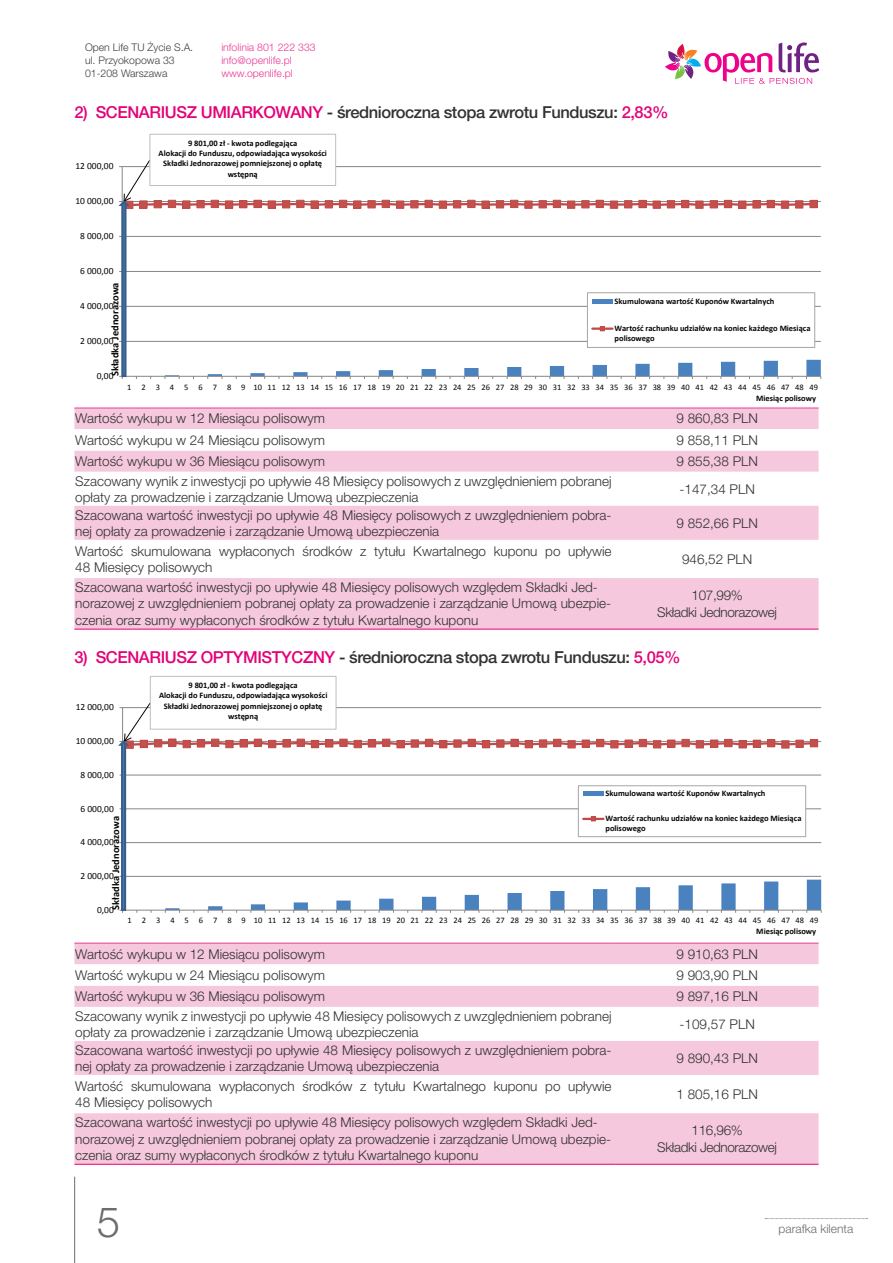
<style>
.page{position:relative;width:893px;height:1263px;background:#fff}
.page>*{position:absolute;margin:0;border:0;box-sizing:border-box;transform-origin:0 0}
.t1{font:300 42px "Helvetica Neue LT Pro";color:#6c6d70}
.t2{font:500 16.5px "Helvetica Neue LT Pro";letter-spacing:-.025em;color:#313232}
.t3{font:300 13.5px/16.2px "Helvetica Neue LT Pro";color:#313232}
.t4{font:300 13.5px/16.2px "Helvetica Neue LT Pro";letter-spacing:-.025em;color:#313232;text-align:center}
.t5{font:300 12px "Helvetica Neue LT Pro";color:#6c6d70}
.t6{font:300 10.5px/12.6px "Helvetica Neue LT Pro";color:#3e3e3f}
.t7{font:300 10.5px/12.6px "Helvetica Neue LT Pro";color:#ed3896}
.t8{font:700 10.5px "Calibri";color:#040503}
.t9{font:9.45px "Calibri";color:#040503}
.t10{font:700 8.4px/10.4px "Calibri";color:#040503}
.t11{font:8.4px "Calibri";color:#040503}
.s1{color:#e40278}
</style>
<div class="page">
<svg style="left:665px;top:42px;width:154px;height:42px"></svg>
<svg style="left:765px;top:1218px;width:103px;height:1px"></svg>
<hr style="left:74px;top:1177px;width:1px;height:86px;background:#6c6d70">
<div style="left:74px;top:409px;width:745px;height:63px;background:#f6c8dd"></div>
<svg style="left:74px;top:429px;width:745px;height:21px"></svg>
<svg style="left:75px;top:505px;width:743px;height:1px"></svg>
<svg style="left:74px;top:506px;width:745px;height:123px;fill:#f6c8dd"></svg>
<hr style="left:74px;top:408px;width:542px;height:1px;background:#e63e97">
<hr style="left:616px;top:408px;width:203px;height:1px;background:#e63e97">
<hr style="left:74px;top:629px;width:542px;height:1px;background:#e40278">
<hr style="left:616px;top:629px;width:203px;height:1px;background:#e40278">
<div style="left:74px;top:944px;width:745px;height:63px;background:#f6c8dd"></div>
<svg style="left:74px;top:964px;width:745px;height:22px"></svg>
<svg style="left:74px;top:1041px;width:745px;height:123px;fill:#f6c8dd"></svg>
<hr style="left:74px;top:943px;width:542px;height:1px;background:#e63e97">
<hr style="left:616px;top:943px;width:203px;height:1px;background:#e63e97">
<hr style="left:74px;top:1164px;width:542px;height:1px;background:#e40278">
<hr style="left:616px;top:1164px;width:203px;height:1px;background:#e40278">
<svg style="left:118px;top:159px;width:703px;height:220px"></svg>
<div style="left:150px;top:134px;width:186px;height:52px;background:#fff;border:1px solid #bfbebe"></div>
<svg style="left:118px;top:702px;width:704px;height:211px"></svg>
<div style="left:150px;top:676px;width:186px;height:53px;background:#fff;border:1px solid #bfbebe"></div>
<p class="t6" style="left:85px;top:41px;width:110px">Open Life TU Życie S.A. ul. Przyokopowa 33<br>01-208 Warszawa</p>
<p class="t7" style="left:221px;top:41px;width:96px">infolinia 801 222 333 info@openlife.pl www.openlife.pl</p>
<p class="t2" style="left:74px;top:102px;width:596px"><span class="s1">2) SCENARIUSZ UMIARKOWANY</span> - średnioroczna stopa zwrotu Funduszu: <span class="s1">2,83%</span></p>
<p class="t9" style="left:75px;top:160px;width:40px">12 000,00</p>
<p class="t9" style="left:75px;top:195px;width:40px">10 000,00</p>
<p class="t10" style="left:159px;top:138px;width:170px;text-align:center">9 801,00 zł - kwota podlegająca<br>Alokacji do Funduszu, odpowiadająca wysokości Składki Jednorazowej pomniejszonej o opłatę wstępną</p>
<p class="t9" style="left:80px;top:230px;width:35px">8 000,00</p>
<p class="t9" style="left:80px;top:265px;width:35px">6 000,00</p>
<p class="t8" style="left:108px;top:376px;width:95px;rotate:-90deg">Składka Jednorazowa</p>
<p class="t9" style="left:80px;top:300px;width:35px">4 000,00</p>
<p class="t9" style="left:80px;top:335px;width:35px">2 000,00</p>
<p class="t9" style="left:97px;top:370px;width:18px">0,00</p>
<p class="t10" style="left:615px;top:296px;width:161px">Skumulowana wartość Kuponów Kwartalnych</p>
<p class="t10" style="left:615px;top:323px;width:197px">Wartość rachunku udziałów na koniec każdego Miesiąca polisowego</p>
<p class="t11" style="left:127px;top:381px;width:692px">1 2 3 4 5 6 7 8 9 10111213141516171819202122232425262728293031323334353637383940414243444546474849</p>
<p class="t10" style="left:756px;top:393px;width:61px">Miesiąc polisowy</p>
<p class="t3" style="left:75px;top:410px;width:251px">Wartość wykupu w 12 Miesiącu polisowym</p>
<p class="t3" style="left:676px;top:410px;width:83px">9 860,83 PLN</p>
<p class="t3" style="left:75px;top:431px;width:251px">Wartość wykupu w 24 Miesiącu polisowym</p>
<p class="t3" style="left:676px;top:431px;width:83px">9 858,11 PLN</p>
<p class="t3" style="left:75px;top:453px;width:251px">Wartość wykupu w 36 Miesiącu polisowym</p>
<p class="t3" style="left:676px;top:453px;width:83px">9 855,38 PLN</p>
<p class="t3" style="left:75px;top:472px;width:538px">Szacowany wynik z inwestycji po upływie 48 Miesięcy polisowych z uwzględnieniem pobranej opłaty za prowadzenie i zarządzanie Umową ubezpieczenia</p>
<p class="t3" style="left:679px;top:480px;width:77px">-147,34 PLN</p>
<p class="t3" style="left:75px;top:506px;width:538px">Szacowana wartość inwestycji po upływie 48 Miesięcy polisowych z uwzględnieniem pobra&shy;nej opłaty za prowadzenie i zarządzanie Umową ubezpieczenia</p>
<p class="t3" style="left:676px;top:514px;width:83px">9 852,66 PLN</p>
<p class="t3" style="left:75px;top:542px;width:538px">Wartość skumulowana wypłaconych środków z tytułu Kwartalnego kuponu po upływie<br>48 Miesięcy polisowych</p>
<p class="t3" style="left:682px;top:551px;width:72px">946,52 PLN</p>
<p class="t3" style="left:75px;top:579px;width:537px">Szacowana wartość inwestycji po upływie 48 Miesięcy polisowych względem Składki Jed&shy;norazowej z uwzględnieniem pobranej opłaty za prowadzenie i zarządzanie Umową ubezpie&shy;czenia oraz sumy wypłaconych środków z tytułu Kwartalnego kuponu</p>
<p class="t4" style="left:657px;top:587px;width:121px">107,99%<br>Składki Jednorazowej</p>
<p class="t2" style="left:74px;top:647px;width:608px"><span class="s1">3) SCENARIUSZ OPTYMISTYCZNY</span> - średnioroczna stopa zwrotu Funduszu: <span class="s1">5,05%</span></p>
<p class="t9" style="left:76px;top:701px;width:40px">12 000,00</p>
<p class="t9" style="left:76px;top:735px;width:40px">10 000,00</p>
<p class="t10" style="left:159px;top:680px;width:170px;text-align:center">9 801,00 zł - kwota podlegająca<br>Alokacji do Funduszu, odpowiadająca wysokości Składki Jednorazowej pomniejszonej o opłatę wstępną</p>
<p class="t9" style="left:81px;top:769px;width:35px">8 000,00</p>
<p class="t9" style="left:81px;top:802px;width:35px">6 000,00</p>
<p class="t8" style="left:109px;top:910px;width:95px;rotate:-90deg">Składka Jednorazowa</p>
<p class="t9" style="left:81px;top:836px;width:35px">4 000,00</p>
<p class="t9" style="left:81px;top:870px;width:35px">2 000,00</p>
<p class="t9" style="left:97px;top:904px;width:18px">0,00</p>
<p class="t10" style="left:605px;top:788px;width:161px">Skumulowana wartość Kuponów Kwartalnych</p>
<p class="t10" style="left:605px;top:813px;width:197px">Wartość rachunku udziałów na koniec każdego Miesiąca polisowego</p>
<p class="t11" style="left:128px;top:915px;width:692px">1 2 3 4 5 6 7 8 9 10111213141516171819202122232425262728293031323334353637383940414243444546474849</p>
<p class="t10" style="left:756px;top:926px;width:61px">Miesiąc polisowy</p>
<p class="t3" style="left:75px;top:945px;width:251px">Wartość wykupu w 12 Miesiącu polisowym</p>
<p class="t3" style="left:676px;top:945px;width:83px">9 910,63 PLN</p>
<p class="t3" style="left:75px;top:967px;width:251px">Wartość wykupu w 24 Miesiącu polisowym</p>
<p class="t3" style="left:676px;top:967px;width:83px">9 903,90 PLN</p>
<p class="t3" style="left:75px;top:988px;width:251px">Wartość wykupu w 36 Miesiącu polisowym</p>
<p class="t3" style="left:676px;top:988px;width:83px">9 897,16 PLN</p>
<p class="t3" style="left:75px;top:1007px;width:538px">Szacowany wynik z inwestycji po upływie 48 Miesięcy polisowych z uwzględnieniem pobranej opłaty za prowadzenie i zarządzanie Umową ubezpieczenia</p>
<p class="t3" style="left:679px;top:1015px;width:77px">-109,57 PLN</p>
<p class="t3" style="left:75px;top:1041px;width:538px">Szacowana wartość inwestycji po upływie 48 Miesięcy polisowych z uwzględnieniem pobra&shy;nej opłaty za prowadzenie i zarządzanie Umową ubezpieczenia</p>
<p class="t3" style="left:676px;top:1049px;width:83px">9 890,43 PLN</p>
<p class="t3" style="left:75px;top:1077px;width:538px">Wartość skumulowana wypłaconych środków z tytułu Kwartalnego kuponu po upływie<br>48 Miesięcy polisowych</p>
<p class="t3" style="left:676px;top:1086px;width:83px">1 805,16 PLN</p>
<p class="t3" style="left:75px;top:1114px;width:537px">Szacowana wartość inwestycji po upływie 48 Miesięcy polisowych względem Składki Jed&shy;norazowej z uwzględnieniem pobranej opłaty za prowadzenie i zarządzanie Umową ubezpie&shy;czenia oraz sumy wypłaconych środków z tytułu Kwartalnego kuponu</p>
<p class="t4" style="left:657px;top:1122px;width:121px">116,96%<br>Składki Jednorazowej</p>
<h1 class="t1" style="left:97px;top:1196px;width:25px">5</h1>
<p class="t5" style="left:779px;top:1221px;width:76px">parafka kilenta</p>
</div>
